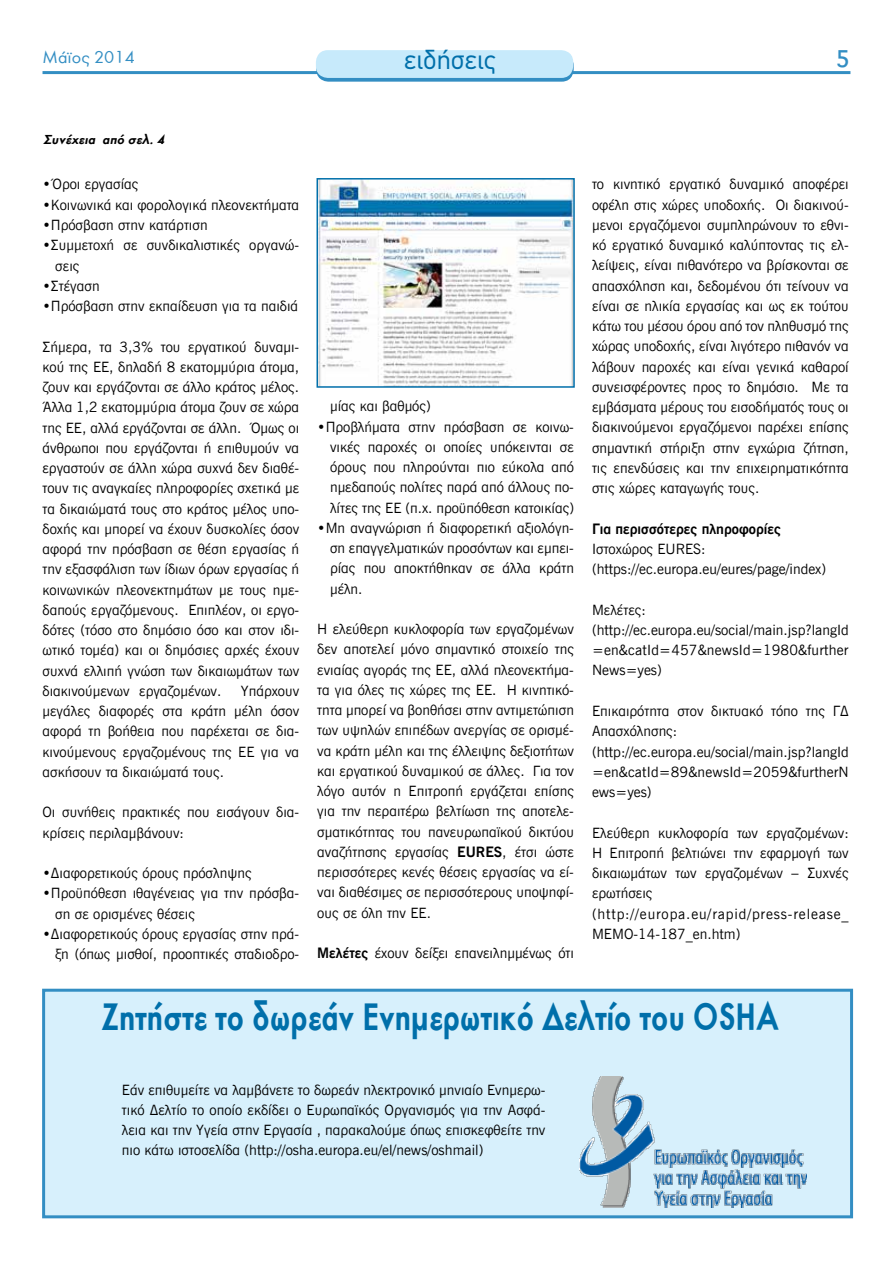
<style>
.page{position:relative;width:893px;height:1263px;background:#fff}
.page>*{position:absolute;margin:0;border:0;box-sizing:border-box;transform-origin:0 0}
.t1{font:600 40.5px "Futura Greek";color:#006faa;scale:.79 1}
.t2{font:27px "CF Din";color:#006faa}
.t3{font:700 22.5px "Thonburi";color:#338ec3}
.t4{font:18px "Futura Greek";color:#338ec3}
.t5{font:14.25px/20.2px "C Dsans 02";color:#000;text-align:justify}
.t6{font:600 14.25px "C Dsans 04";color:#000}
.t7{font:italic 600 13.8px "Futura Greek";color:#000}
.s1{font-family:"C Dsans 04";font-weight:600}
</style>
<div class="page">
<hr style="left:43px;top:71px;width:807px;height:3px;background:#338ec3">
<div style="left:316px;top:54px;width:258px;height:28px;background:#338ec3;border-radius:12px"></div>
<div style="left:316px;top:50px;width:257px;height:28px;background:#c7eafb;border-radius:12px"></div>
<div style="left:42px;top:989px;width:811px;height:229px;background:#d7f0fc;border:3px solid #338ec3"></div>
<img style="left:579px;top:1077px;width:228px;height:130px">
<img style="left:319px;top:181px;width:253px;height:204px">
<div style="left:316px;top:178px;width:259px;height:210px;border:2px solid #006faa"></div>
<p class="t4" style="left:43px;top:48px;width:94px">Μάϊος 2014</p>
<h2 class="t2" style="left:404px;top:45px;width:93px">ειδήσεις</h2>
<h3 class="t3" style="left:835px;top:40px;width:16px">5</h3>
<p class="t7" style="left:44px;top:131px;width:122px">Συνέχεια από σελ. 4</p>
<p class="t5" style="left:43px;top:175px;width:98px">•Όροι εργασίας</p>
<p class="t5" style="left:43px;top:195px;width:258px">•Κοινωνικά και φορολογικά πλεονεκτήματα</p>
<p class="t5" style="left:43px;top:215px;width:167px">•Πρόσβαση στην κατάρτιση</p>
<p class="t5" style="left:55px;top:235px;width:245px;text-indent:-13px">•Συμμετοχή σε συνδικαλιστικές οργανώ&shy;σεις</p>
<p class="t5" style="left:43px;top:276px;width:59px">•Στέγαση</p>
<p class="t5" style="left:43px;top:296px;width:257px">•Πρόσβαση στην εκπαίδευση για τα παιδιά</p>
<p class="t5" style="left:43px;top:337px;width:258px">Σήμερα, τα 3,3% του εργατικού δυναμι&shy;κού της ΕΕ, δηλαδή 8 εκατομμύρια άτομα, ζουν και εργάζονται σε άλλο κράτος μέλος.<br>Άλλα 1,2 εκατομμύρια άτομα ζουν σε χώρα της ΕΕ, αλλά εργάζονται σε άλλη. Όμως οι άνθρωποι που εργάζονται ή επιθυμούν να εργαστούν σε άλλη χώρα συχνά δεν διαθέ&shy;τουν τις αναγκαίες πληροφορίες σχετικά με τα δικαιώματά τους στο κράτος μέλος υπο&shy;δοχής και μπορεί να έχουν δυσκολίες όσον αφορά την πρόσβαση σε θέση εργασίας ή την εξασφάλιση των ίδιων όρων εργασίας ή κοινωνικών πλεονεκτημάτων με τους ημε&shy;δαπούς εργαζόμενους. Επιπλέον, οι εργο&shy;δότες (τόσο στο δημόσιο όσο και στον ιδι&shy;ωτικό τομέα) και οι δημόσιες αρχές έχουν συχνά ελλιπή γνώση των δικαιωμάτων των διακινούμενων εργαζομένων.</p>
<p class="t5" style="left:43px;top:681px;width:258px;text-indent:198px">Υπάρχουν μεγάλες διαφορές στα κράτη μέλη όσον αφορά τη βοήθεια που παρέχεται σε δια&shy;κινούμενους εργαζομένους της ΕΕ για να ασκήσουν τα δικαιώματά τους.</p>
<p class="t5" style="left:43px;top:802px;width:258px">Οι συνήθεις πρακτικές που εισάγουν δια&shy;κρίσεις περιλαμβάνουν:</p>
<p class="t5" style="left:43px;top:863px;width:211px">•Διαφορετικούς όρους πρόσληψης</p>
<p class="t5" style="left:55px;top:883px;width:245px;text-indent:-13px">•Προϋπόθεση ιθαγένειας για την πρόσβα&shy;ση σε ορισμένες θέσεις</p>
<p class="t5" style="left:43px;top:924px;width:258px;text-align:right">•Διαφορετικούς όρους εργασίας στην πρά&shy;ξη (όπως μισθοί, προοπτικές σταδιοδρο-</p>
<p class="t5" style="left:330px;top:396px;width:102px">μίας και βαθμός)</p>
<p class="t5" style="left:330px;top:417px;width:245px;text-indent:-13px">•Προβλήματα στην πρόσβαση σε κοινω&shy;νικές παροχές οι οποίες υπόκεινται σε όρους που πληρούνται πιο εύκολα από ημεδαπούς πολίτες παρά από άλλους πο&shy;λίτες της ΕΕ (π.χ. προϋπόθεση κατοικίας)</p>
<p class="t5" style="left:330px;top:518px;width:245px;text-indent:-13px">•Μη αναγνώριση ή διαφορετική αξιολόγη&shy;ση επαγγελματικών προσόντων και εμπει&shy;ρίας που αποκτήθηκαν σε άλλα κράτη μέλη.</p>
<p class="t5" style="left:317px;top:619px;width:258px">Η ελεύθερη κυκλοφορία των εργαζομένων δεν αποτελεί μόνο σημαντικό στοιχείο της ενιαίας αγοράς της ΕΕ, αλλά πλεονεκτήμα&shy;τα για όλες τις χώρες της ΕΕ. Η κινητικό&shy;τητα μπορεί να βοηθήσει στην αντιμετώπιση των υψηλών επιπέδων ανεργίας σε ορισμέ&shy;να κράτη μέλη και της έλλειψης δεξιοτήτων και εργατικού δυναμικού σε άλλες. Για τον λόγο αυτόν η Επιτροπή εργάζεται επίσης για την περαιτέρω βελτίωση της αποτελε&shy;σματικότητας του πανευρωπαϊκού δικτύου αναζήτησης εργασίας <span class="s1">EURES</span>, έτσι ώστε περισσότερες κενές θέσεις εργασίας να εί&shy;ναι διαθέσιμες σε περισσότερους υποψηφί&shy;ους σε όλη την ΕΕ.</p>
<p class="t5" style="left:317px;top:943px;width:258px"><span class="s1">Μελέτες</span> έχουν δείξει επανειλημμένως ότι</p>
<p class="t5" style="left:592px;top:174px;width:258px">το κινητικό εργατικό δυναμικό αποφέρει οφέλη στις χώρες υποδοχής. Οι διακινού&shy;μενοι εργαζόμενοι συμπληρώνουν το εθνι&shy;κό εργατικό δυναμικό καλύπτοντας τις ελ&shy;λείψεις, είναι πιθανότερο να βρίσκονται σε απασχόληση και, δεδομένου ότι τείνουν να είναι σε ηλικία εργασίας και ως εκ τούτου κάτω του μέσου όρου από τον πληθυσμό της χώρας υποδοχής, είναι λιγότερο πιθανόν να λάβουν παροχές και είναι γενικά καθαροί συνεισφέροντες προς το δημόσιο. Με τα εμβάσματα μέρους του εισοδήματός τους οι διακινούμενοι εργαζόμενοι παρέχει επίσης σημαντική στήριξη στην εγχώρια ζήτηση, τις επενδύσεις και την επιχειρηματικότητα στις χώρες καταγωγής τους.</p>
<p class="t6" style="left:592px;top:520px;width:190px">Για περισσότερες πληροφορίες</p>
<p class="t5" style="left:592px;top:539px;width:236px">Ιστοχώρος EURES: (https://ec.europa.eu/eures/page/index)</p>
<p class="t5" style="left:592px;top:600px;width:258px;text-align:left">Μελέτες: (http://ec.europa.eu/social/main.jsp?langId =en&amp;catId=457&amp;newsId=1980&amp;further<br>News=yes)</p>
<p class="t5" style="left:592px;top:701px;width:258px;text-align:left">Επικαιρότητα στον δικτυακό τόπο της ΓΔ<br>Απασχόλησης: (http://ec.europa.eu/social/main.jsp?langId =en&amp;catId=89&amp;newsId=2059&amp;furtherN ews=yes)</p>
<p class="t5" style="left:592px;top:822px;width:258px;text-align:left">Ελεύθερη κυκλοφορία των εργαζομένων:<br>Η Επιτροπή βελτιώνει την εφαρμογή των δικαιωμάτων των εργαζομένων – Συχνές ερωτήσεις (http://europa.eu/rapid/press-release_<br>MEMO-14-187_en.htm)</p>
<h1 class="t1" style="left:101px;top:993px;width:859px">Ζητήστε το δωρεάν Ενημερωτικό Δελτίο του OSHA</h1>
<p class="t5" style="left:122px;top:1080px;width:425px;line-height:19.8px">Εάν επιθυμείτε να λαμβάνετε το δωρεάν ηλεκτρονικό μηνιαίο Ενημερω&shy;τικό Δελτίο το οποίο εκδίδει ο Ευρωπαϊκός Οργανισμός για την Ασφά&shy;λεια και την Υγεία στην Εργασία , παρακαλούμε όπως επισκεφθείτε την πιο κάτω ιστοσελίδα (http://osha.europa.eu/el/news/oshmail)</p>
</div>
